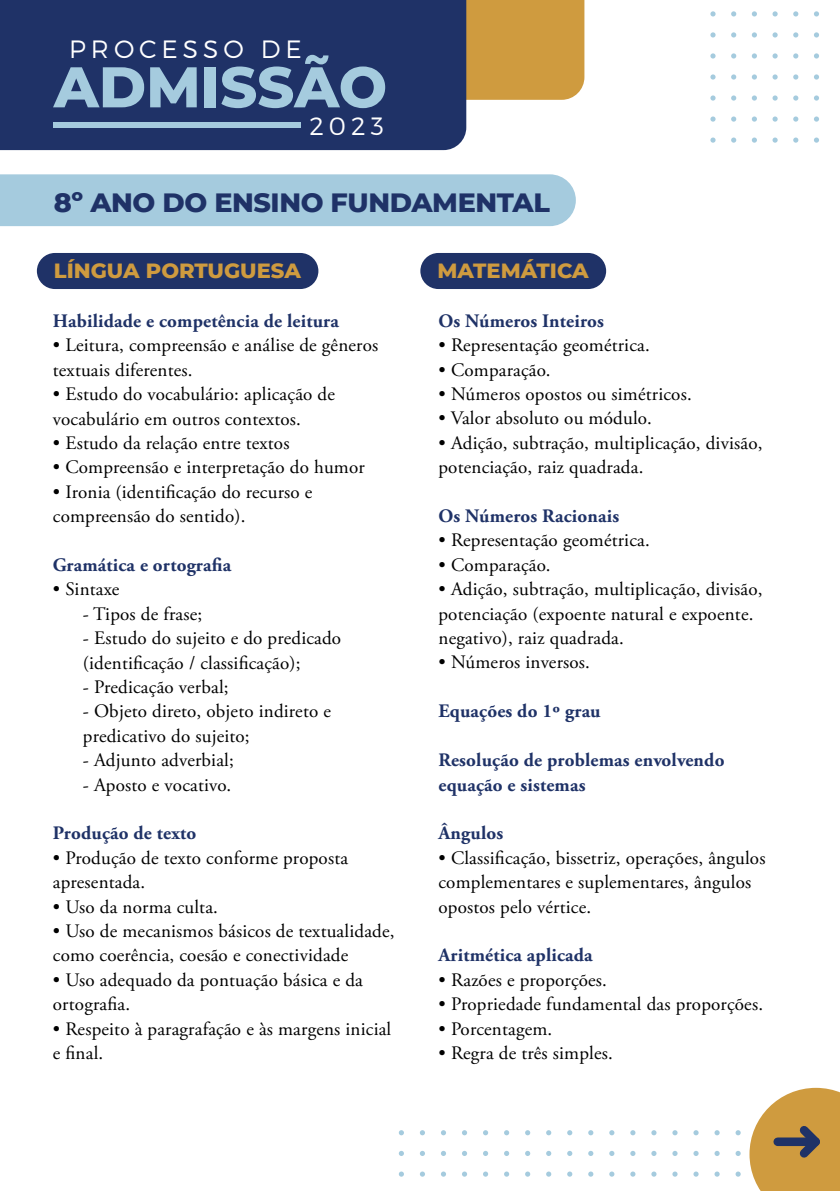
<style>
.page{position:relative;width:840px;height:1191px;background:#fff}
.page>*{position:absolute;margin:0;border:0;box-sizing:border-box;transform-origin:0 0}
.t1{font:800 57.2px "Montserrat";color:#a5cbde}
.t2{font:800 27px "Montserrat";letter-spacing:-.015em;color:#1f3267}
.t3{font:300 25px "Montserrat";letter-spacing:.2em;color:#fff}
.t4{font:800 21px "Montserrat";color:#cf9b3f}
.t5{font:19px/24.4px "Adobe Garamond Pro";letter-spacing:.01em;color:#000}
.t6{font:700 19px/24.4px "Adobe Garamond Pro";letter-spacing:.01em;color:#1f3267}
</style>
<div class="page">
<div style="left:466px;top:0;width:118px;height:100px;background:#cf9b3f"></div>
<div style="left:0;top:0;width:466px;height:150px;background:#1f3267"></div>
<div style="left:53px;top:123px;width:247px;height:5px;background:#a5cbde"></div>
<div style="left:420px;top:253px;width:185px;height:36px;background:#1f3267"></div>
<div style="left:37px;top:253px;width:281px;height:36px;background:#1f3267"></div>
<div style="left:0;top:174px;width:575px;height:52px;background:#a5cbde"></div>
<svg style="left:710px;top:137px;width:5px;height:6px"></svg>
<svg style="left:731px;top:137px;width:4px;height:6px"></svg>
<svg style="left:751px;top:137px;width:5px;height:6px"></svg>
<svg style="left:793px;top:137px;width:4px;height:6px"></svg>
<svg style="left:772px;top:137px;width:5px;height:6px"></svg>
<svg style="left:814px;top:137px;width:4px;height:6px"></svg>
<svg style="left:710px;top:116px;width:5px;height:6px"></svg>
<svg style="left:731px;top:116px;width:4px;height:6px"></svg>
<svg style="left:751px;top:116px;width:5px;height:6px"></svg>
<svg style="left:793px;top:116px;width:4px;height:6px"></svg>
<svg style="left:772px;top:116px;width:5px;height:6px"></svg>
<svg style="left:814px;top:116px;width:4px;height:6px"></svg>
<svg style="left:710px;top:95px;width:5px;height:6px"></svg>
<svg style="left:731px;top:95px;width:4px;height:6px"></svg>
<svg style="left:751px;top:95px;width:5px;height:6px"></svg>
<svg style="left:793px;top:95px;width:4px;height:6px"></svg>
<svg style="left:772px;top:95px;width:5px;height:6px"></svg>
<svg style="left:814px;top:95px;width:4px;height:6px"></svg>
<svg style="left:710px;top:74px;width:5px;height:6px"></svg>
<svg style="left:731px;top:74px;width:4px;height:6px"></svg>
<svg style="left:752px;top:74px;width:4px;height:6px"></svg>
<svg style="left:793px;top:74px;width:4px;height:6px"></svg>
<svg style="left:772px;top:74px;width:5px;height:6px"></svg>
<svg style="left:814px;top:74px;width:4px;height:6px"></svg>
<svg style="left:710px;top:53px;width:5px;height:6px"></svg>
<svg style="left:710px;top:32px;width:5px;height:6px"></svg>
<svg style="left:731px;top:53px;width:4px;height:6px"></svg>
<svg style="left:752px;top:53px;width:4px;height:6px"></svg>
<svg style="left:793px;top:53px;width:4px;height:6px"></svg>
<svg style="left:772px;top:53px;width:5px;height:6px"></svg>
<svg style="left:814px;top:53px;width:4px;height:6px"></svg>
<svg style="left:731px;top:32px;width:4px;height:6px"></svg>
<svg style="left:751px;top:32px;width:5px;height:6px"></svg>
<svg style="left:793px;top:32px;width:4px;height:6px"></svg>
<svg style="left:772px;top:32px;width:5px;height:6px"></svg>
<svg style="left:814px;top:32px;width:4px;height:6px"></svg>
<svg style="left:710px;top:11px;width:5px;height:5px"></svg>
<svg style="left:731px;top:11px;width:4px;height:5px"></svg>
<svg style="left:751px;top:11px;width:5px;height:5px"></svg>
<svg style="left:793px;top:11px;width:4px;height:5px"></svg>
<svg style="left:772px;top:11px;width:5px;height:5px"></svg>
<svg style="left:814px;top:11px;width:4px;height:5px"></svg>
<svg style="left:735px;top:1151px;width:5px;height:5px"></svg>
<svg style="left:735px;top:1171px;width:5px;height:5px"></svg>
<svg style="left:735px;top:1130px;width:5px;height:5px"></svg>
<svg style="left:714px;top:1151px;width:5px;height:5px"></svg>
<svg style="left:714px;top:1171px;width:5px;height:5px"></svg>
<svg style="left:714px;top:1130px;width:5px;height:5px"></svg>
<svg style="left:693px;top:1151px;width:5px;height:5px"></svg>
<svg style="left:693px;top:1171px;width:5px;height:5px"></svg>
<svg style="left:693px;top:1130px;width:5px;height:5px"></svg>
<svg style="left:672px;top:1151px;width:5px;height:5px"></svg>
<svg style="left:672px;top:1171px;width:5px;height:5px"></svg>
<svg style="left:672px;top:1130px;width:5px;height:5px"></svg>
<svg style="left:651px;top:1151px;width:5px;height:5px"></svg>
<svg style="left:651px;top:1171px;width:5px;height:5px"></svg>
<svg style="left:651px;top:1130px;width:5px;height:5px"></svg>
<svg style="left:630px;top:1151px;width:5px;height:5px"></svg>
<svg style="left:630px;top:1171px;width:5px;height:5px"></svg>
<svg style="left:630px;top:1130px;width:5px;height:5px"></svg>
<svg style="left:609px;top:1151px;width:5px;height:5px"></svg>
<svg style="left:609px;top:1171px;width:5px;height:5px"></svg>
<svg style="left:609px;top:1130px;width:5px;height:5px"></svg>
<svg style="left:588px;top:1151px;width:5px;height:5px"></svg>
<svg style="left:588px;top:1171px;width:5px;height:5px"></svg>
<svg style="left:588px;top:1130px;width:5px;height:5px"></svg>
<svg style="left:567px;top:1151px;width:5px;height:5px"></svg>
<svg style="left:567px;top:1171px;width:5px;height:5px"></svg>
<svg style="left:567px;top:1130px;width:5px;height:5px"></svg>
<svg style="left:546px;top:1150px;width:5px;height:6px"></svg>
<svg style="left:546px;top:1171px;width:5px;height:5px"></svg>
<svg style="left:546px;top:1130px;width:5px;height:5px"></svg>
<svg style="left:525px;top:1150px;width:5px;height:6px"></svg>
<svg style="left:525px;top:1171px;width:5px;height:5px"></svg>
<svg style="left:525px;top:1130px;width:5px;height:5px"></svg>
<svg style="left:504px;top:1150px;width:5px;height:6px"></svg>
<svg style="left:504px;top:1171px;width:5px;height:5px"></svg>
<svg style="left:504px;top:1130px;width:5px;height:5px"></svg>
<svg style="left:483px;top:1150px;width:5px;height:6px"></svg>
<svg style="left:483px;top:1171px;width:5px;height:5px"></svg>
<svg style="left:483px;top:1130px;width:5px;height:5px"></svg>
<svg style="left:462px;top:1150px;width:5px;height:6px"></svg>
<svg style="left:462px;top:1171px;width:5px;height:5px"></svg>
<svg style="left:462px;top:1130px;width:5px;height:5px"></svg>
<svg style="left:441px;top:1150px;width:5px;height:6px"></svg>
<svg style="left:441px;top:1171px;width:5px;height:5px"></svg>
<svg style="left:441px;top:1130px;width:5px;height:5px"></svg>
<svg style="left:419px;top:1150px;width:6px;height:6px"></svg>
<svg style="left:420px;top:1171px;width:5px;height:5px"></svg>
<svg style="left:420px;top:1130px;width:5px;height:5px"></svg>
<svg style="left:398px;top:1150px;width:6px;height:6px"></svg>
<svg style="left:398px;top:1171px;width:6px;height:5px"></svg>
<svg style="left:398px;top:1130px;width:6px;height:5px"></svg>
<svg style="left:749px;top:1087px;width:90px;height:104px;background:#d0a55b"></svg>
<div style="left:777px;top:1137px;width:38px;height:9px;background:#1f3267"></div>
<h3 class="t3" style="left:69px;top:33px;width:234px">PROCESSO DE</h3>
<h1 class="t1" style="left:54px;top:45px;width:334px">ADMISSÃO</h1>
<h3 class="t3" style="left:309px;top:111px;width:76px">2023</h3>
<h2 class="t2" style="left:54px;top:182px;width:497px">8º ANO DO ENSINO FUNDAMENTAL</h2>
<p class="t4" style="left:54px;top:255px;width:248px">LÍNGUA PORTUGUESA</p>
<p class="t4" style="left:437px;top:255px;width:153px">MATEMÁTICA</p>
<p class="t6" style="left:53px;top:309px;width:287px">Habilidade e competência de leitura</p>
<p class="t5" style="left:53px;top:334px;width:327px">• Leitura, compreensão e análise de gêneros textuais diferentes.</p>
<p class="t5" style="left:53px;top:382px;width:283px">• Estudo do vocabulário: aplicação de vocabulário em outros contextos.</p>
<p class="t5" style="left:53px;top:431px;width:238px">• Estudo da relação entre textos</p>
<p class="t5" style="left:53px;top:456px;width:313px">• Compreensão e interpretação do humor</p>
<p class="t5" style="left:53px;top:480px;width:261px">• Ironia (identificação do recurso e compreensão do sentido).</p>
<p class="t6" style="left:53px;top:553px;width:180px">Gramática e ortografia</p>
<p class="t5" style="left:53px;top:578px;width:68px">• Sintaxe</p>
<p class="t5" style="left:83px;top:602px;width:121px">- Tipos de frase;</p>
<p class="t5" style="left:83px;top:626px;width:260px">- Estudo do sujeito e do predicado (identificação / classificação);</p>
<p class="t5" style="left:83px;top:675px;width:147px">- Predicação verbal;</p>
<p class="t5" style="left:83px;top:700px;width:249px">- Objeto direto, objeto indireto e predicativo do sujeito;</p>
<p class="t5" style="left:83px;top:748px;width:152px">- Adjunto adverbial;</p>
<p class="t5" style="left:83px;top:773px;width:150px">- Aposto e vocativo.</p>
<p class="t6" style="left:53px;top:821px;width:145px">Produção de texto</p>
<p class="t5" style="left:53px;top:846px;width:296px">• Produção de texto conforme proposta apresentada.</p>
<p class="t5" style="left:53px;top:895px;width:166px">• Uso da norma culta.</p>
<p class="t5" style="left:53px;top:919px;width:343px">• Uso de mecanismos básicos de textualidade, como coerência, coesão e conectividade</p>
<p class="t5" style="left:53px;top:968px;width:311px">• Uso adequado da pontuação básica e da ortografia.</p>
<p class="t5" style="left:53px;top:1017px;width:340px">• Respeito à paragrafação e às margens inicial e final.</p>
<p class="t6" style="left:438px;top:309px;width:167px">Os Números Inteiros</p>
<p class="t5" style="left:438px;top:334px;width:213px">• Representação geométrica.</p>
<p class="t5" style="left:438px;top:358px;width:114px">• Comparação.</p>
<p class="t5" style="left:438px;top:382px;width:254px">• Números opostos ou simétricos.</p>
<p class="t5" style="left:438px;top:407px;width:215px">• Valor absoluto ou módulo.</p>
<p class="t5" style="left:438px;top:431px;width:325px">• Adição, subtração, multiplicação, divisão, potenciação, raiz quadrada.</p>
<p class="t6" style="left:438px;top:504px;width:182px">Os Números Racionais</p>
<p class="t5" style="left:438px;top:529px;width:213px">• Representação geométrica.</p>
<p class="t5" style="left:438px;top:553px;width:114px">• Comparação.</p>
<p class="t5" style="left:438px;top:578px;width:325px">• Adição, subtração, multiplicação, divisão, potenciação (expoente natural e expoente. negativo), raiz quadrada.</p>
<p class="t5" style="left:438px;top:651px;width:153px">• Números inversos.</p>
<p class="t6" style="left:438px;top:699px;width:163px">Equações do 1º grau</p>
<p class="t6" style="left:438px;top:748px;width:287px">Resolução de problemas envolvendo equação e sistemas</p>
<p class="t6" style="left:438px;top:821px;width:66px">Ângulos</p>
<p class="t5" style="left:438px;top:846px;width:328px">• Classificação, bissetriz, operações, ângulos complementares e suplementares, ângulos opostos pelo vértice.</p>
<p class="t6" style="left:438px;top:943px;width:156px">Aritmética aplicada</p>
<p class="t5" style="left:438px;top:968px;width:170px">• Razões e proporções.</p>
<p class="t5" style="left:438px;top:992px;width:326px">• Propriedade fundamental das proporções.</p>
<p class="t5" style="left:438px;top:1017px;width:115px">• Porcentagem.</p>
<p class="t5" style="left:438px;top:1041px;width:176px">• Regra de três simples.</p>
</div>
